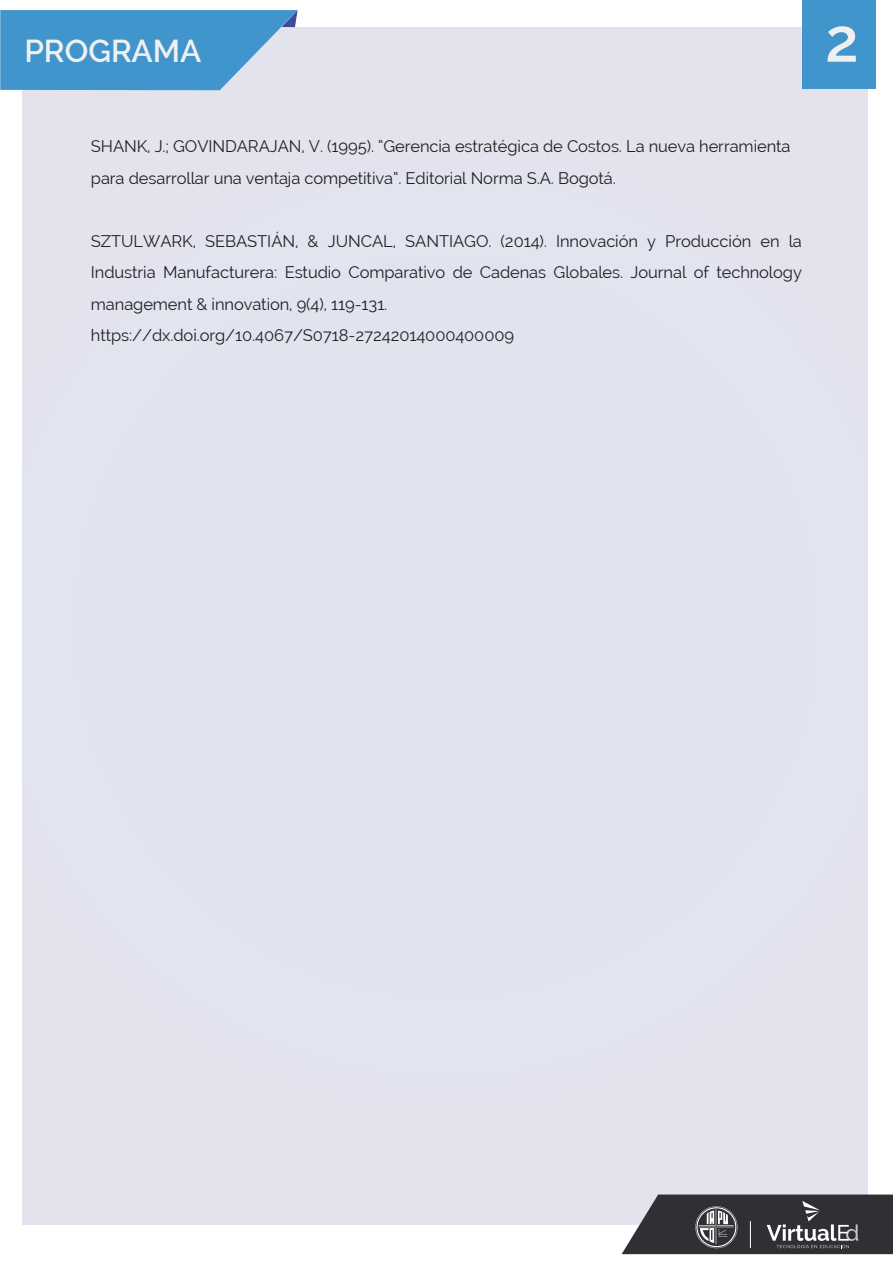
<style>
.page{position:relative;width:893px;height:1263px;background:#fff}
.page>*{position:absolute;margin:0;border:0;box-sizing:border-box;transform-origin:0 0}
.t1{font:600 61.05px "Raleway";color:#f0f0f0}
.t2{font:600 31.5px "Raleway";color:#f0f0f0}
.t3{font:16.5px/31.5px "Raleway";letter-spacing:-.005em;color:#231f20}
</style>
<div class="page">
<div style="left:23px;top:27px;width:845px;height:1198px;background:#e2e4ef"></div>
<svg style="left:622px;top:1194px;width:271px;height:60px;background:#4d4d51"></svg>
<svg style="left:0;top:10px;width:298px;height:80px;background:#559ed1"></svg>
<div style="left:802px;top:0;width:74px;height:88px;background:#4195cd"></div>
<h2 class="t2" style="left:24px;top:32px;width:179px">PROGRAMA</h2>
<h1 class="t1" style="left:825px;top:5px;width:35px">2</h1>
<p class="t3" style="left:91px;top:131px;width:701px">SHANK, J.; GOVINDARAJAN, V. (1995). “Gerencia estratégica de Costos. La nueva herramienta para desarrollar una ventaja competitiva”. Editorial Norma S.A. Bogotá.</p>
<p class="t3" style="left:91px;top:225px;width:712px">SZTULWARK, SEBASTIÁN, &amp; JUNCAL, SANTIAGO. (2014). Innovación y Producción en la Industria Manufacturera: Estudio Comparativo de Cadenas Globales. Journal of technology management &amp; innovation, 9(4), 119-131. https://dx.doi.org/10.4067/S0718-27242014000400009</p>
</div>
